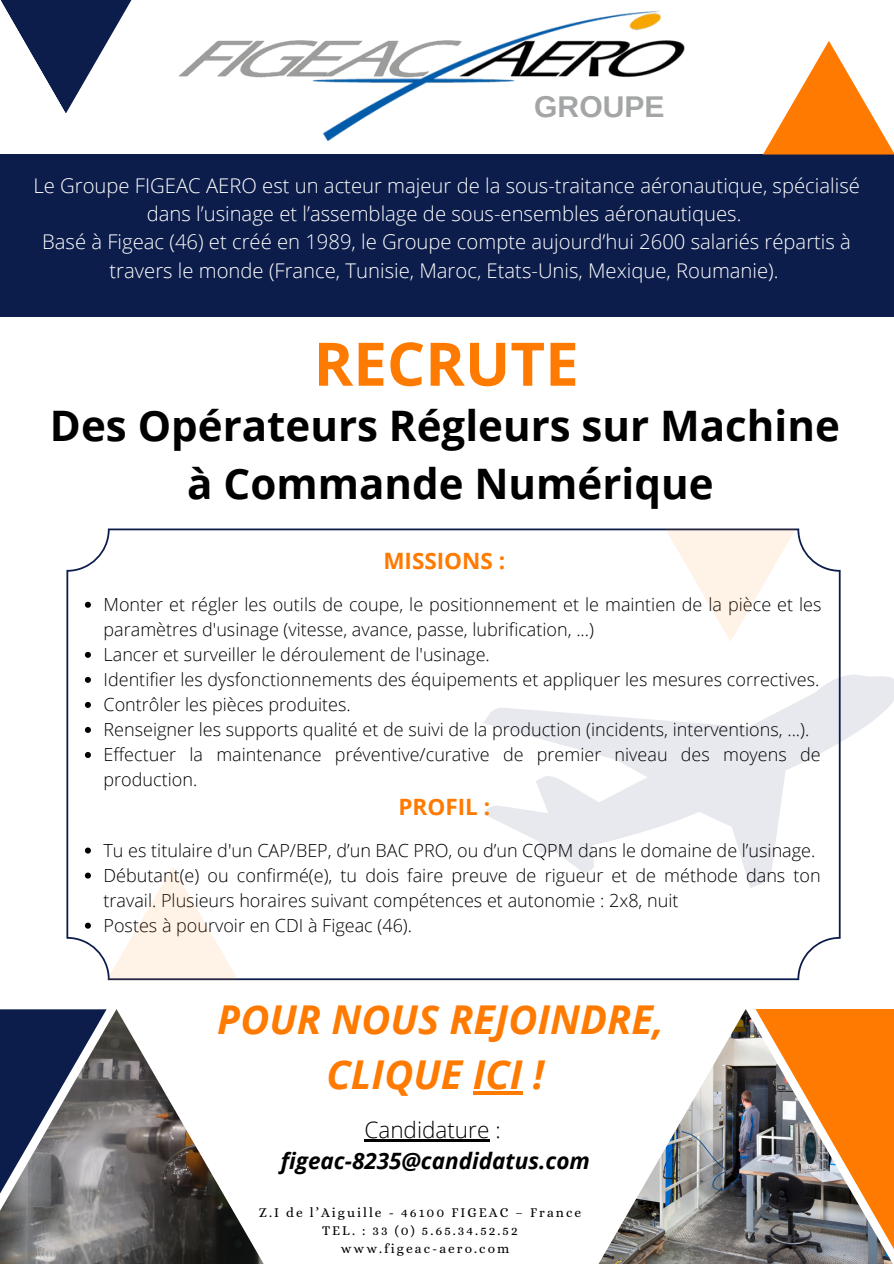
<style>
.page{position:relative;width:894px;height:1264px;background:#fff}
.page>*{position:absolute;margin:0;border:0;box-sizing:border-box;transform-origin:0 0}
.t1{font:700 60px "Open Sans";color:#ff7a00}
.t2{font:700 42px "Open Sans";color:#000}
.t3{font:italic 700 39.75px/55.2px "Open Sans";color:#ff7a00;text-align:center}
.t4{font:700 30px "Arimo";color:#a4a5a6}
.t5{font:italic 700 22.5px "Open Sans";color:#000}
.t6{font:700 22.5px "Open Sans";color:#ff7a00}
.t7{font:300 22.5px "Open Sans";color:#000}
.t8{font:300 20.25px/28.2px "Open Sans";color:#fff;text-align:center}
.t9{font:300 18px/25px "Open Sans";color:#000}
.t10{font:13.5px "Alice";letter-spacing:.15em;color:#000}
</style>
<div class="page">
<img style="left:599px;top:1009px;width:156px;height:254px">
<svg style="left:755px;top:1009px;width:138px;height:254px;background:#bb7d46"></svg>
<img style="left:0;top:1009px;width:263px;height:254px">
<svg style="left:66px;top:528px;width:774px;height:452px"></svg>
<svg style="left:85px;top:601px;width:6px;height:6px"></svg>
<svg style="left:85px;top:652px;width:6px;height:6px"></svg>
<svg style="left:85px;top:677px;width:6px;height:6px"></svg>
<svg style="left:85px;top:702px;width:6px;height:6px"></svg>
<svg style="left:85px;top:727px;width:6px;height:6px"></svg>
<svg style="left:85px;top:752px;width:6px;height:6px"></svg>
<svg style="left:455px;top:596px;width:438px;height:359px"></svg>
<div style="left:0;top:155px;width:893px;height:162px;background:#0c1d4b"></div>
<svg style="left:763px;top:41px;width:130px;height:113px"></svg>
<svg style="left:0;top:0;width:132px;height:113px"></svg>
<svg style="left:664px;top:528px;width:164px;height:114px"></svg>
<svg style="left:85px;top:847px;width:6px;height:6px"></svg>
<svg style="left:85px;top:872px;width:6px;height:6px"></svg>
<svg style="left:85px;top:922px;width:6px;height:6px"></svg>
<svg style="left:107px;top:866px;width:131px;height:114px"></svg>
<img style="left:132px;top:10px;width:606px;height:145px">
<hr style="left:472px;top:1091px;width:50px;height:3px;background:#ff7a00">
<hr style="left:364px;top:1138px;width:125px;height:3px;background:#000">
<div style="left:683px;top:888px;width:120px;height:26px;background:#fff"></div>
<p class="t4" style="left:534px;top:90px;width:132px">GROUPE</p>
<p class="t8" style="left:33px;top:171px;width:827px">Le Groupe FIGEAC AERO est un acteur majeur de la sous-traitance aéronautique, spécialisé dans l’usinage et l’assemblage de sous-ensembles aéronautiques.</p>
<p class="t8" style="left:42px;top:227px;width:810px">Basé à Figeac (46) et créé en 1989, le Groupe compte aujourd’hui 2600 salariés répartis à travers le monde (France, Tunisie, Maroc, Etats-Unis, Mexique, Roumanie).</p>
<p class="t1" style="left:313px;top:321px;width:266px">RECRUTE</p>
<p class="t2" style="left:50px;top:396px;width:791px">Des Opérateurs Régleurs sur Machine</p>
<p class="t2" style="left:187px;top:454px;width:527px">à Commande Numérique</p>
<p class="t6" style="left:383px;top:544px;width:123px">MISSIONS :</p>
<p class="t9" style="left:103px;top:591px;width:719px">Monter et régler les outils de coupe, le positionnement et le maintien de la pièce et les paramètres d'usinage (vitesse, avance, passe, lubrification, ...)</p>
<p class="t9" style="left:103px;top:641px;width:387px">Lancer et surveiller le déroulement de l'usinage.</p>
<p class="t9" style="left:103px;top:666px;width:717px">Identifier les dysfonctionnements des équipements et appliquer les mesures correctives.</p>
<p class="t9" style="left:103px;top:691px;width:248px">Contrôler les pièces produites.</p>
<p class="t9" style="left:103px;top:716px;width:707px">Renseigner les supports qualité et de suivi de la production (incidents, interventions, ...).</p>
<p class="t9" style="left:103px;top:741px;width:718px">Effectuer la maintenance préventive/curative de premier niveau des moyens de production.</p>
<p class="t6" style="left:398px;top:790px;width:93px">PROFIL :</p>
<p class="t9" style="left:103px;top:837px;width:713px">Tu es titulaire d'un CAP/BEP, d’un BAC PRO, ou d’un CQPM dans le domaine de l’usinage.</p>
<p class="t9" style="left:103px;top:862px;width:718px">Débutant(e) ou confirmé(e), tu dois faire preuve de rigueur et de méthode dans ton travail. Plusieurs horaires suivant compétences et autonomie : 2x8, nuit ou week-end.</p>
<p class="t9" style="left:103px;top:912px;width:310px">Postes à pourvoir en CDI à Figeac (46).</p>
<p class="t3" style="left:217px;top:990px;width:448px">POUR NOUS REJOINDRE,<br>CLIQUE ICI !</p>
<p class="t7" style="left:364px;top:1113px;width:138px">Candidature :</p>
<p class="t5" style="left:281px;top:1145px;width:310px">figeac-8235@candidatus.com</p>
<p class="t10" style="left:258px;top:1204px;width:324px">Z.I de l’Aiguille - 46100 FIGEAC – France</p>
<p class="t10" style="left:322px;top:1222px;width:197px">TEL. : 33 (0) 5.65.34.52.52</p>
<p class="t10" style="left:340px;top:1240px;width:170px">www.figeac-aero.com</p>
</div>
